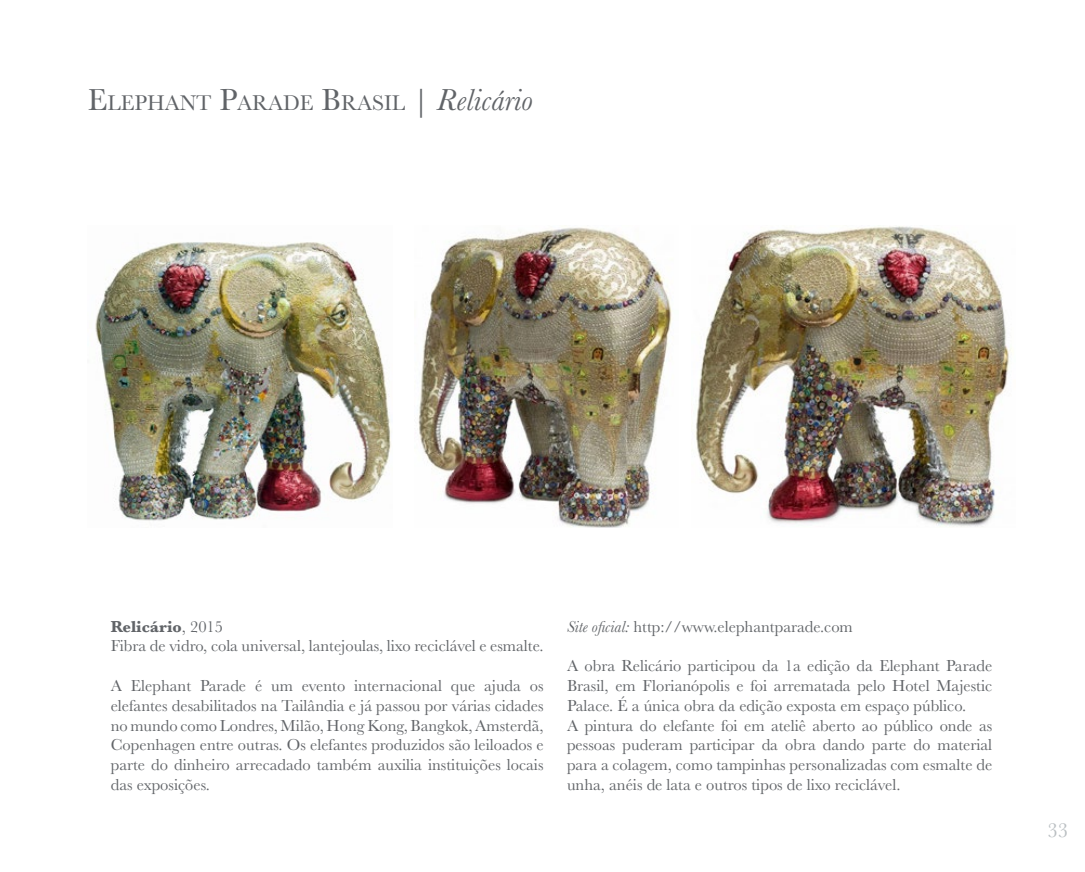
<style>
.page{position:relative;width:1085px;height:872px;background:#fff}
.page>*{position:absolute;margin:0;border:0;box-sizing:border-box;transform-origin:0 0}
.t1{font:22.05px "Baskerville";color:#616468}
.t2{font:21px "Baskerville";color:#bbc0c3}
.t3{font:16.5px/19.8px "Baskerville";color:#616468}
.s1{font-size:31.5px}
.s2{font-style:italic;font-size:31.5px}
.s3{font-weight:700}
.s4{font-style:italic}
</style>
<div class="page">
<img style="left:95px;top:242px;width:296px;height:279px">
<img style="left:418px;top:227px;width:254px;height:300px">
<img style="left:695px;top:226px;width:317px;height:301px">
<h1 class="t1" style="left:88px;top:89px;width:446px"><span class="s1">E</span>LEPHANT <span class="s1">P</span>ARADE <span class="s1">B</span>RASIL <span class="s1">|</span> <span class="s2">Relicário</span></h1>
<p class="t3" style="left:111px;top:616px;width:434px"><span class="s3">Relicário</span>, 2015<br>Fibra de vidro, cola universal, lantejoulas, lixo reciclável e esmalte.</p>
<p class="t3" style="left:111px;top:676px;width:434px;text-align:justify">A Elephant Parade é um evento internacional que ajuda os elefantes desabilitados na Tailândia e já passou por várias cidades no mundo como Londres, Milão, Hong Kong, Bangkok, Amsterdã, Copenhagen entre outras. Os elefantes produzidos são leiloados e parte do dinheiro arrecadado também auxilia instituições locais das exposições.</p>
<p class="t3" style="left:567px;top:616px;width:287px"><span class="s4">Site oficial:</span> http://www.elephantparade.com</p>
<p class="t3" style="left:567px;top:656px;width:426px">A obra Relicário participou da 1a edição da Elephant Parade Brasil, em Florianópolis e foi arrematada pelo Hotel Majestic Palace. É a única obra da edição exposta em espaço público.<br>A pintura do elefante foi em ateliê aberto ao público onde as pessoas puderam participar da obra dando parte do material para a colagem, como tampinhas personalizadas com esmalte de unha, anéis de lata e outros tipos de lixo reciclável.</p>
<p class="t2" style="left:1047px;top:816px;width:22px">33</p>
</div>
